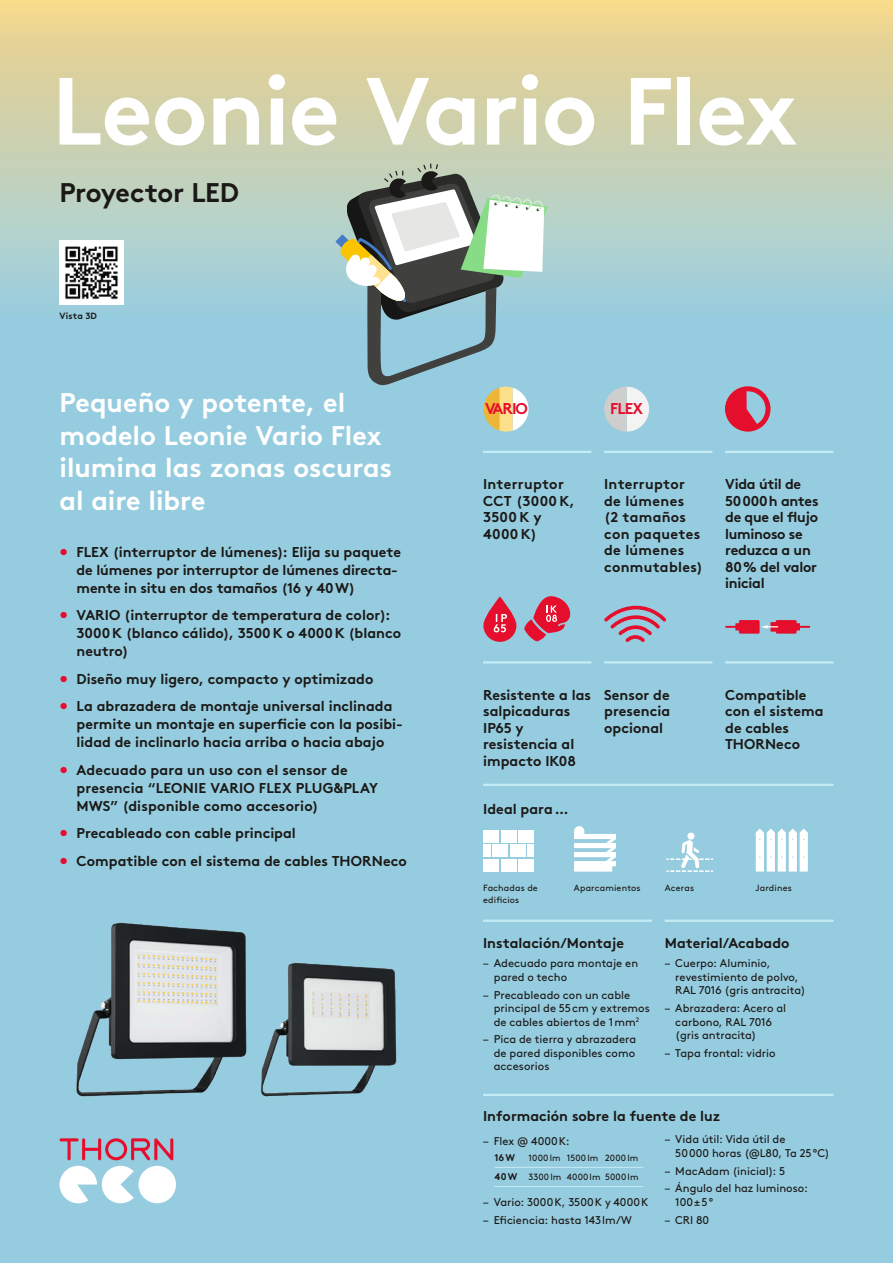
<style>
.page{position:relative;width:893px;height:1263px;background:#96ccdf}
.page>*{position:absolute;margin:0;border:0;box-sizing:border-box;transform-origin:0 0}
.Headline_34pt{font:700 95.1px "Brown";letter-spacing:-.015em;color:#fff}
.Subheadline_white_18{font:700 27px/32.4px "Brown";color:#fff}
.Subheadline_black_18{font:700 27px "Brown";letter-spacing:-.015em;color:#1b1917}
.t1{font:700 15.6px "Brown";letter-spacing:-.06em;color:#e50e2c}
.Highlight_Icons_9_5{font:700 14.25px/16.5px "Brown";letter-spacing:.005em;color:#1b1917}
.Headline_Running_Tex{font:700 14.25px "Brown";color:#1b1917}
.Highlight_Icons_9_5-2{font:700 14.25px/16.5px "Brown";letter-spacing:-.02em;color:#1b1917}
.Highlight_Icons_9_5-3{font:700 14.25px/16.5px "Brown";letter-spacing:.025em;color:#1b1917}
.t2{font:11.25px/13.5px "Brown";color:#1b1917}
.Table_Headline_6_5pt{font:700 9.75px "Brown";letter-spacing:.07em;color:#1b1917}
.Application_Icons_6p{font:9px "Brown";letter-spacing:.02em;color:#1b1917}
.Table_Text_6pt{font:9px "Brown";letter-spacing:.025em;color:#1b1917}
.Caption_6pt{font:700 9px "Brown";letter-spacing:.015em;color:#1b1917}
.s1{color:#e50e2c}
</style>
<div class="page">
<div style="left:0;top:0;width:893px;height:317px;background:linear-gradient(to bottom,#f3d58b,#9bcfe2)"></div>
<svg style="left:604px;top:605px;width:62px;height:37px"></svg>
<div style="left:501px;top:830px;width:15px;height:12px;background:#fff"></div>
<div style="left:493px;top:844px;width:15px;height:13px;background:#fff"></div>
<div style="left:483px;top:830px;width:16px;height:12px;background:#fff"></div>
<div style="left:510px;top:844px;width:16px;height:13px;background:#fff"></div>
<div style="left:528px;top:844px;width:6px;height:13px;background:#fff"></div>
<div style="left:518px;top:830px;width:16px;height:12px;background:#fff"></div>
<div style="left:483px;top:859px;width:16px;height:12px;background:#fff"></div>
<div style="left:501px;top:859px;width:15px;height:12px;background:#fff"></div>
<div style="left:518px;top:859px;width:16px;height:12px;background:#fff"></div>
<div style="left:483px;top:844px;width:7px;height:13px;background:#fff"></div>
<svg style="left:574px;top:826px;width:42px;height:46px"></svg>
<div style="left:687px;top:833px;width:7px;height:7px;background:#fff;border-radius:50%"></div>
<svg style="left:666px;top:840px;width:47px;height:32px"></svg>
<svg style="left:756px;top:828px;width:52px;height:43px"></svg>
<hr style="left:604px;top:661px;width:108px;height:2px;background:#c4ecf5">
<hr style="left:483px;top:784px;width:350px;height:2px;background:#c4ecf5">
<hr style="left:483px;top:919px;width:169px;height:3px;background:#c4ecf5">
<hr style="left:665px;top:919px;width:168px;height:3px;background:#c4ecf5">
<hr style="left:725px;top:661px;width:108px;height:2px;background:#c4ecf5">
<svg style="left:725px;top:620px;width:85px;height:14px"></svg>
<hr style="left:483px;top:1094px;width:350px;height:2px;background:#c4ecf5">
<hr style="left:604px;top:451px;width:108px;height:2px;background:#c4ecf5">
<hr style="left:483px;top:451px;width:108px;height:2px;background:#c4ecf5">
<svg style="left:483px;top:596px;width:33px;height:46px"></svg>
<svg style="left:494px;top:614px;width:13px;height:18px"></svg>
<svg style="left:524px;top:596px;width:46px;height:45px"></svg>
<hr style="left:483px;top:661px;width:108px;height:2px;background:#c4ecf5">
<hr style="left:725px;top:451px;width:108px;height:2px;background:#c4ecf5">
<svg style="left:725px;top:388px;width:34px;height:38px"></svg>
<div style="left:725px;top:386px;width:45px;height:46px;border:5px solid #e50e2c;border-radius:50%"></div>
<img style="left:330px;top:965px;width:157px;height:130px">
<img style="left:76px;top:922px;width:254px;height:175px">
<hr style="left:495px;top:1186px;width:34px;height:1px;background:#c4ecf5">
<hr style="left:529px;top:1186px;width:38px;height:1px;background:#c4ecf5">
<hr style="left:567px;top:1186px;width:38px;height:1px;background:#c4ecf5">
<hr style="left:605px;top:1186px;width:38px;height:1px;background:#c4ecf5">
<hr style="left:495px;top:1167px;width:34px;height:1px;background:#c4ecf5">
<hr style="left:529px;top:1167px;width:38px;height:1px;background:#c4ecf5">
<hr style="left:567px;top:1167px;width:38px;height:1px;background:#c4ecf5">
<hr style="left:605px;top:1167px;width:38px;height:1px;background:#c4ecf5">
<svg style="left:604px;top:387px;width:45px;height:45px"></svg>
<svg style="left:335px;top:164px;width:213px;height:268px"></svg>
<img style="left:60px;top:240px;width:63px;height:64px">
<div style="left:138px;top:1166px;width:38px;height:37px;background:#fff;border-radius:50%"></div>
<svg style="left:60px;top:1138px;width:113px;height:65px"></svg>
<p class="Headline_34pt" style="left:52px;top:34px;width:747px">Leonie Vario Flex</p>
<p class="Subheadline_black_18" style="left:60px;top:171px;width:181px">Proyector LED</p>
<p class="Caption_6pt" style="left:60px;top:308px;width:39px">Vista 3D</p>
<p class="Subheadline_white_18" style="left:60px;top:384px;width:334px">Pequeño y potente, el modelo Leonie Vario Flex ilumina las zonas oscuras al aire libre</p>
<p class="Highlight_Icons_9_5" style="left:77px;top:541px;width:326px;line-height:18px;text-indent:-17px"><span class="s1">•</span> FLEX (interruptor de lúmenes): Elija su paquete de lúmenes por interruptor de lúmenes directa&shy;mente in situ en dos tamaños (16 y 40W)</p>
<p class="Highlight_Icons_9_5" style="left:77px;top:605px;width:326px;line-height:18px;text-indent:-17px"><span class="s1">•</span> VARIO (interruptor de temperatura de color):<br>3000K (blanco cálido), 3500K o 4000K (blanco neutro)</p>
<p class="Highlight_Icons_9_5" style="left:60px;top:669px;width:315px"><span class="s1">•</span> Diseño muy ligero, compacto y optimizado</p>
<p class="Highlight_Icons_9_5" style="left:77px;top:696px;width:328px;line-height:18px;text-indent:-17px"><span class="s1">•</span> La abrazadera de montaje universal inclinada permite un montaje en superficie con la posibi&shy;lidad de inclinarlo hacia arriba o hacia abajo</p>
<p class="Highlight_Icons_9_5" style="left:77px;top:759px;width:303px;line-height:18px;text-indent:-17px"><span class="s1">•</span> Adecuado para un uso con el sensor de presencia “LEONIE VARIO FLEX PLUG&amp;PLAY<br>MWS” (disponible como accesorio)</p>
<p class="Highlight_Icons_9_5" style="left:60px;top:824px;width:238px"><span class="s1">•</span> Precableado con cable principal</p>
<p class="Highlight_Icons_9_5" style="left:60px;top:851px;width:349px"><span class="s1">•</span> Compatible con el sistema de cables THORNeco</p>
<p class="t1" style="left:485px;top:396px;width:44px">VARIO</p>
<p class="t1" style="left:610px;top:396px;width:35px">FLEX</p>
<p class="Highlight_Icons_9_5" style="left:483px;top:474px;width:93px">Interruptor<br>CCT (3000K,<br>3500K y<br>4000K)</p>
<p class="Highlight_Icons_9_5-3" style="left:604px;top:474px;width:100px">Interruptor de lúmenes<br>(2 tamaños con paquetes de lúmenes conmutables)</p>
<p class="Highlight_Icons_9_5-2" style="left:725px;top:474px;width:95px">Vida útil de<br>50000h antes de que el flujo luminoso se reduzca a un<br>80% del valor inicial</p>
<p class="Highlight_Icons_9_5" style="left:483px;top:685px;width:109px">Resistente a las salpicaduras<br>IP65 y resistencia al impacto IK08</p>
<p class="Highlight_Icons_9_5" style="left:604px;top:685px;width:67px;text-align:justify">Sensor de presencia opcional</p>
<p class="Highlight_Icons_9_5" style="left:725px;top:685px;width:100px">Compatible con el sistema de cables<br>THORNeco</p>
<p class="Headline_Running_Tex" style="left:483px;top:798px;width:87px">Ideal para…</p>
<p class="Application_Icons_6p" style="left:483px;top:881px;width:56px">Fachadas de</p>
<p class="Application_Icons_6p" style="left:574px;top:881px;width:68px">Aparcamientos</p>
<p class="Application_Icons_6p" style="left:665px;top:881px;width:31px">Aceras</p>
<p class="Application_Icons_6p" style="left:483px;top:893px;width:38px">edificios</p>
<p class="Application_Icons_6p" style="left:755px;top:881px;width:38px">Jardines</p>
<p class="Headline_Running_Tex" style="left:483px;top:932px;width:142px">Instalación/Montaje</p>
<p class="Headline_Running_Tex" style="left:665px;top:932px;width:126px">Material/Acabado</p>
<p class="t2" style="left:675px;top:956px;width:132px;text-indent:-11px">– Cuerpo: Aluminio, revestimiento de polvo,<br>RAL 7016 (gris antracita)</p>
<p class="t2" style="left:675px;top:1000px;width:112px;text-indent:-11px">– Abrazadera: Acero al carbono, RAL 7016 (gris antracita)</p>
<p class="t2" style="left:665px;top:1045px;width:113px">– Tapa frontal: vidrio</p>
<p class="t2" style="left:494px;top:956px;width:146px;text-indent:-11px">– Adecuado para montaje en pared o techo</p>
<p class="t2" style="left:494px;top:987px;width:158px;text-indent:-11px">– Precableado con un cable principal de 55cm y extremos de cables abiertos de 1mm<sup>2</sup></p>
<p class="t2" style="left:494px;top:1032px;width:144px;text-align:justify;text-indent:-11px">– Pica de tierra y abrazadera de pared disponibles como accesorios</p>
<p class="Headline_Running_Tex" style="left:483px;top:1104px;width:239px">Información sobre la fuente de luz</p>
<p class="t2" style="left:483px;top:1133px;width:88px">– Flex @ 4000K:</p>
<p class="Table_Headline_6_5pt" style="left:495px;top:1150px;width:22px">16W</p>
<p class="Table_Text_6pt" style="left:529px;top:1151px;width:34px">1000lm</p>
<p class="Table_Text_6pt" style="left:567px;top:1151px;width:33px">1500lm</p>
<p class="Table_Text_6pt" style="left:605px;top:1151px;width:35px">2000lm</p>
<p class="Table_Headline_6_5pt" style="left:495px;top:1169px;width:24px">40W</p>
<p class="Table_Text_6pt" style="left:529px;top:1170px;width:34px">3300lm</p>
<p class="Table_Text_6pt" style="left:567px;top:1170px;width:35px">4000lm</p>
<p class="Table_Text_6pt" style="left:605px;top:1170px;width:35px">5000lm</p>
<p class="t2" style="left:483px;top:1194px;width:167px">– Vario: 3000K, 3500K y 4000K</p>
<p class="t2" style="left:483px;top:1212px;width:150px">– Eficiencia: hasta 143lm/W</p>
<p class="t2" style="left:675px;top:1132px;width:156px;text-indent:-11px">– Vida útil: Vida útil de<br>50000 horas (@L80, Ta 25°C)</p>
<p class="t2" style="left:665px;top:1163px;width:122px">– MacAdam (inicial): 5</p>
<p class="t2" style="left:675px;top:1181px;width:134px;text-indent:-11px">– Ángulo del haz luminoso:<br>100±5°</p>
<p class="t2" style="left:665px;top:1212px;width:46px">– CRI 80</p>
</div>
